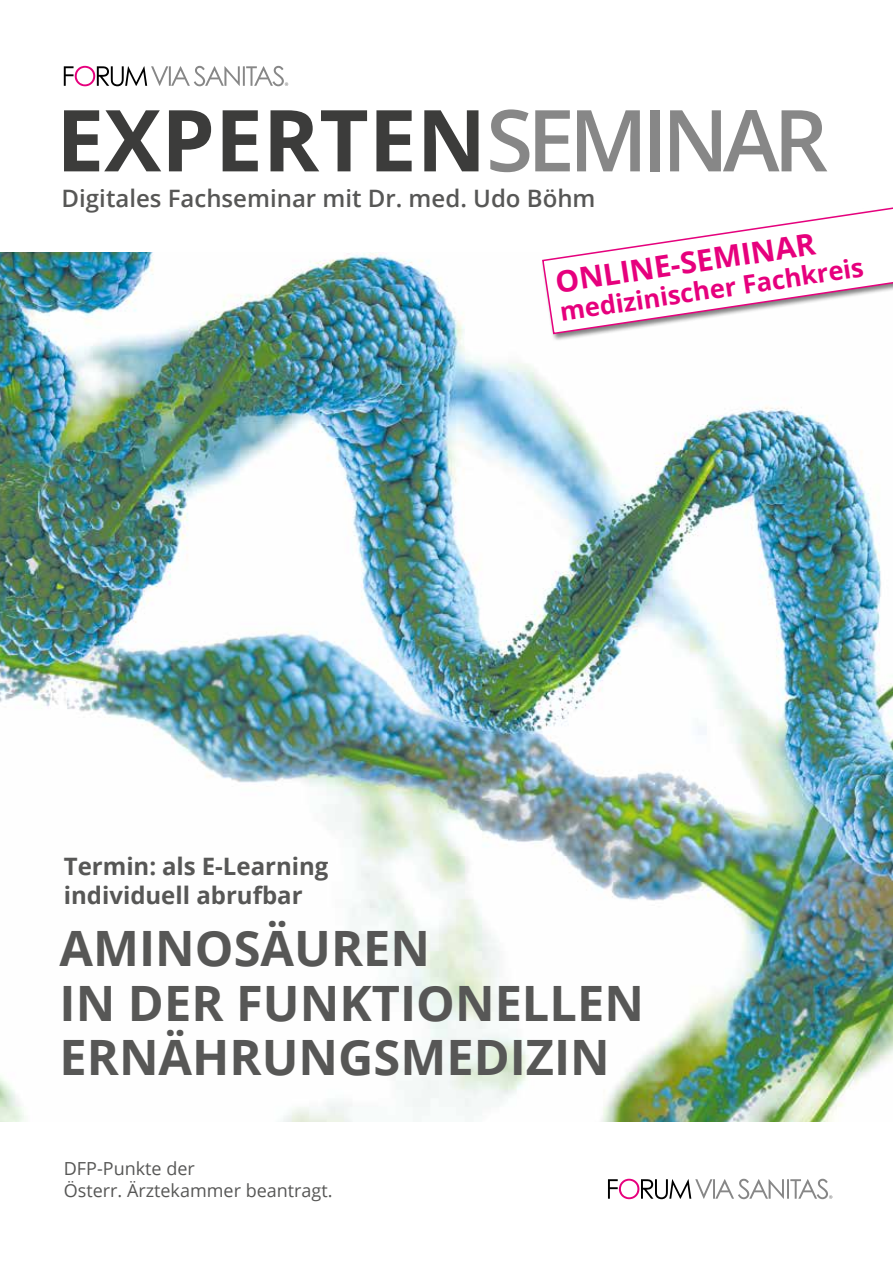
<style>
.page{position:relative;width:893px;height:1263px;background:#fff}
.page>*{position:absolute;margin:0;border:0;box-sizing:border-box;transform-origin:0 0}
.t1{font:700 85.5px "Open Sans";color:#3c3c3b}
.t2{font:700 48.75px/54px "Open Sans";color:#575756}
.t3{font:700 30px "Open Sans";color:#e6007d}
.t4{font:700 25.5px "Open Sans";color:#e6007d}
.t5{font:700 24px/28.5px "Open Sans";color:#575756}
.t6{font:600 24px "Open Sans";color:#575756}
.t7{font:18px/22.5px "Open Sans";color:#575756}
.s1{font-weight:600;color:#878787}
</style>
<div class="page">
<img style="left:0;top:252px;width:893px;height:870px">
<svg style="left:608px;top:1179px;width:224px;height:20px"></svg>
<svg style="left:64px;top:66px;width:224px;height:20px"></svg>
<div style="left:541px;top:194px;width:352px;height:147px;background:#000;opacity:.5"></div>
<svg style="left:541px;top:194px;width:352px;height:141px"></svg>
<h1 class="t1" style="left:56px;top:80px;width:773px">EXPERTEN<span class="s1">SEMINAR</span></h1>
<p class="t6" style="left:62px;top:182px;width:535px">Digitales Fachseminar mit Dr. med. Udo Böhm</p>
<p class="t5" style="left:64px;top:852px;width:266px">Termin: als E-Learning individuell abrufbar</p>
<p class="t3" style="left:552px;top:262px;width:264px;rotate:-9deg">ONLINE-SEMINAR</p>
<p class="t4" style="left:557px;top:295px;width:308px;rotate:-9deg">medizinischer Fachkreis</p>
<p class="t2" style="left:60px;top:920px;width:586px">AMINOSÄUREN<br>IN DER FUNKTIONELLEN<br>ERNÄHRUNGSMEDIZIN</p>
<p class="t7" style="left:64px;top:1156px;width:270px">DFP-Punkte der<br>Österr. Ärztekammer beantragt.</p>
</div>
